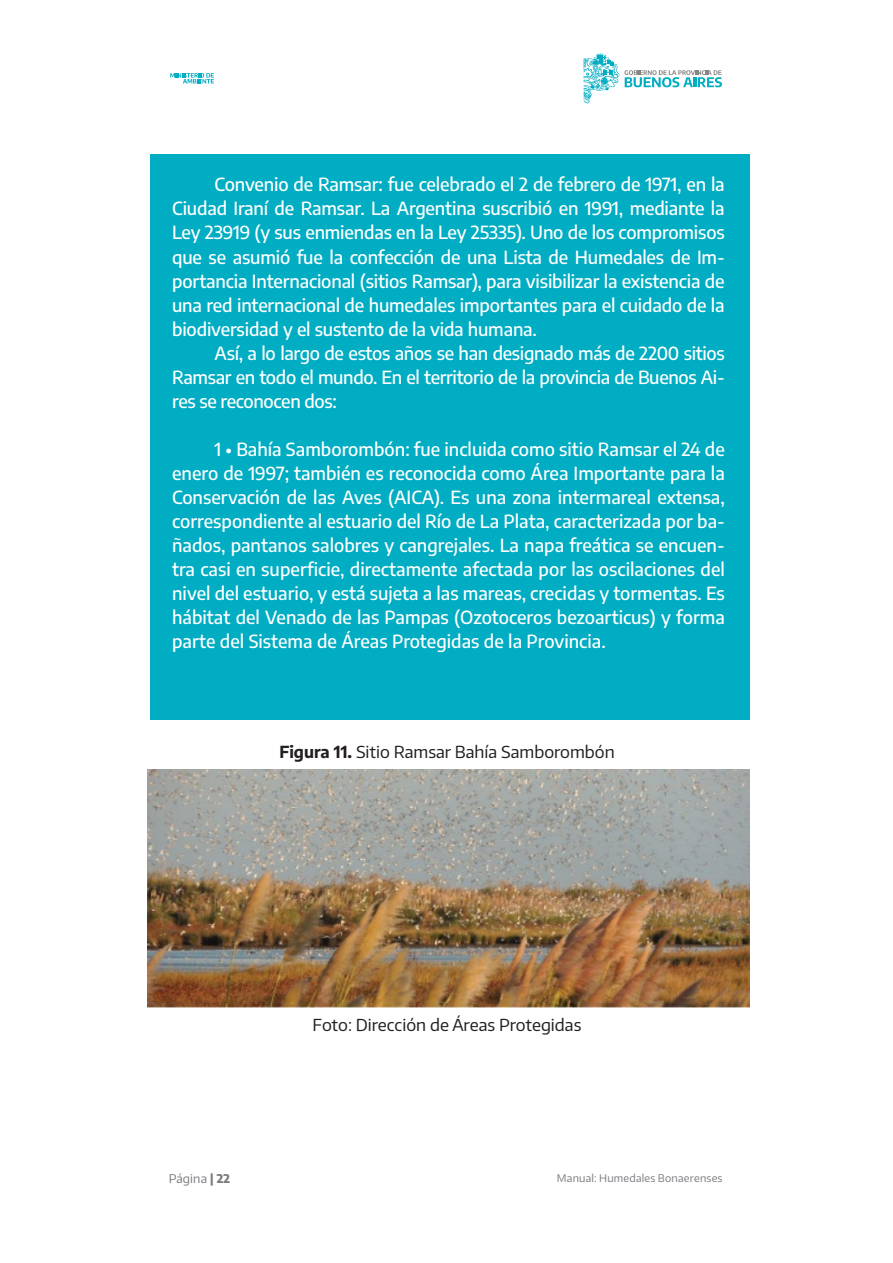
<style>
.page{position:relative;width:893px;height:1263px;background:#fff}
.page>*{position:absolute;margin:0;border:0;box-sizing:border-box;transform-origin:0 0}
.t1{font:500 18px/24px "Encode Sans";letter-spacing:-.01em;color:#fff;text-align:justify}
.t2{font:16.5px "Encode Sans";color:#231f20}
.t3{font:12px "Encode Sans";letter-spacing:.01em;color:#7c7e81}
.t4{font:10.5px "Encode Sans";letter-spacing:.02em;color:#7c7e81}
.s1{font-weight:700}
.s2{font-weight:800}
</style>
<div class="page">
<svg style="left:584px;top:53px;width:138px;height:51px"></svg>
<svg style="left:170px;top:73px;width:44px;height:10px"></svg>
<div style="left:150px;top:154px;width:599px;height:566px;background:#00adc2"></div>
<img style="left:148px;top:770px;width:601px;height:237px">
<p class="t1" style="left:172px;top:172px;width:554px;text-indent:43px">Convenio de Ramsar: fue celebrado el 2 de febrero de 1971, en la Ciudad Iraní de Ramsar. La Argentina suscribió en 1991, mediante la Ley 23919 (y sus enmiendas en la Ley 25335). Uno de los compromisos que se asumió fue la confección de una Lista de Humedales de Im&shy;portancia Internacional (sitios Ramsar), para visibilizar la existencia de una red internacional de humedales importantes para el cuidado de la biodiversidad y el sustento de la vida humana.</p>
<p class="t1" style="left:172px;top:340px;width:554px;text-indent:43px">Así, a lo largo de estos años se han designado más de 2200 sitios Ramsar en todo el mundo. En el territorio de la provincia de Buenos Ai&shy;res se reconocen dos:</p>
<p class="t1" style="left:172px;top:436px;width:554px;text-indent:43px">1 • Bahía Samborombón: fue incluida como sitio Ramsar el 24 de enero de 1997; también es reconocida como Área Importante para la Conservación de las Aves (AICA). Es una zona intermareal extensa, correspondiente al estuario del Río de La Plata, caracterizada por ba&shy;ñados, pantanos salobres y cangrejales. La napa freática se encuen&shy;tra casi en superficie, directamente afectada por las oscilaciones del nivel del estuario, y está sujeta a las mareas, crecidas y tormentas. Es hábitat del Venado de las Pampas (Ozotoceros bezoarticus) y forma parte del Sistema de Áreas Protegidas de la Provincia.</p>
<p class="t2" style="left:279px;top:741px;width:337px"><span class="s1">Figura 11.</span> Sitio Ramsar Bahía Samborombón</p>
<p class="t2" style="left:313px;top:1013px;width:270px">Foto: Dirección de Áreas Protegidas</p>
<p class="t3" style="left:169px;top:1171px;width:63px">Página <span class="s2">| 22</span></p>
<p class="t4" style="left:557px;top:1171px;width:167px">Manual: Humedales Bonaerenses</p>
</div>
